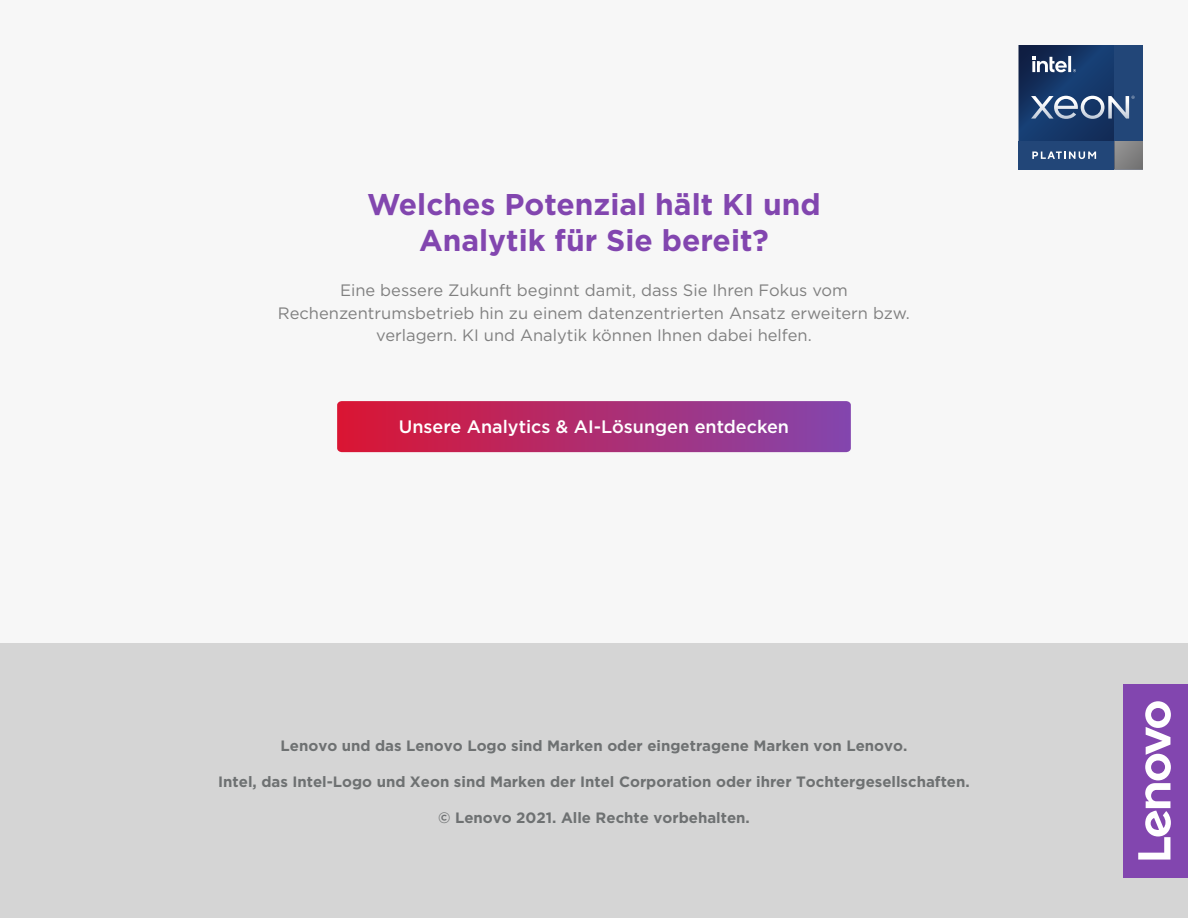
<style>
.page{position:relative;width:1188px;height:918px;background:#fff}
.page>*{position:absolute;margin:0;border:0;box-sizing:border-box;transform-origin:0 0}
.t1{font:700 30px/36px "Gotham";color:#8246af;text-align:center}
.t2{font:500 18px "Gotham";color:#fff}
.t3{font:16.5px/22.5px "Gotham";color:#808080;text-align:center}
.t4{font:700 15px "Gotham";color:#6e7172}
</style>
<div class="page">
<div style="left:0;top:0;width:1188px;height:644px;background:#f7f7f7"></div>
<div style="left:0;top:644px;width:1188px;height:274px;background:#d5d5d5"></div>
<svg style="left:337px;top:401px;width:514px;height:51px;background:#ae2d70"></svg>
<div style="left:1124px;top:684px;width:64px;height:194px;background:#8246af"></div>
<svg style="left:1138px;top:701px;width:33px;height:159px"></svg>
<svg style="left:1018px;top:45px;width:125px;height:125px;background:#324f79"></svg>
<h1 class="t1" style="left:367px;top:187px;width:455px">Welches Potenzial hält KI und<br>Analytik für Sie bereit?</h1>
<p class="t3" style="left:278px;top:279px;width:634px">Eine bessere Zukunft beginnt damit, dass Sie Ihren Fokus vom<br>Rechenzentrumsbetrieb hin zu einem datenzentrierten Ansatz erweitern bzw. verlagern. KI und Analytik können Ihnen dabei helfen.</p>
<p class="t2" style="left:399px;top:415px;width:392px">Unsere Analytics &amp; AI-Lösungen entdecken</p>
<p class="t4" style="left:281px;top:736px;width:628px">Lenovo und das Lenovo Logo sind Marken oder eingetragene Marken von Lenovo.</p>
<p class="t4" style="left:218px;top:772px;width:753px">Intel, das Intel-Logo und Xeon sind Marken der Intel Corporation oder ihrer Tochtergesellschaften.</p>
<p class="t4" style="left:438px;top:808px;width:313px">© Lenovo 2021. Alle Rechte vorbehalten.</p>
</div>
